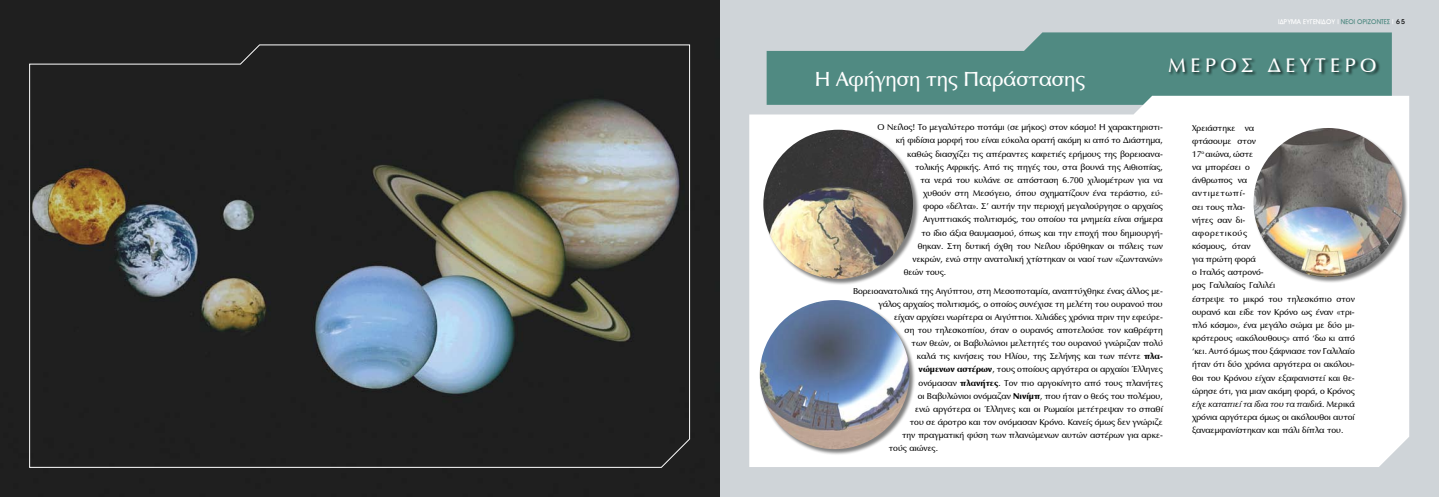
<style>
.page{position:relative;width:1439px;height:497px;background:#fff}
.page>*{position:absolute;margin:0;border:0;box-sizing:border-box;transform-origin:0 0}
.t1{font:21px "UB Optima";color:#fff}
.t2{font:20.12px "UB Optima";letter-spacing:.23em;color:#fff}
.t3{font:8.75px/13.1px "UB Optima";color:#000}
.t4{font:8.75px "UB Optima Italic";color:#000}
.t5{font:7px "UB Front Bold";color:#fff}
.s1{color:#508a82}
.s2{color:#000}
.s3{font-family:"UB Optima Bold"}
.s4{font-family:"UB Optima"}
</style>
<div class="page">
<div style="left:719px;top:0;width:720px;height:496px;background:#cfd4d8"></div>
<svg style="left:766px;top:32px;width:625px;height:64px;fill:#508a82"></svg>
<div style="left:749px;top:96px;width:660px;height:370px;background:#fff"></div>
<div style="left:0;top:0;width:719px;height:496px;background:#1f1f1f"></div>
<img style="left:29px;top:44px;width:661px;height:424px">
<div style="left:1168px;top:58px;width:255px;height:72px;background:#000;opacity:.7"></div>
<div style="left:763px;top:129px;width:159px;height:159px;background:#000;opacity:.5"></div>
<img style="left:763px;top:129px;width:150px;height:149px">
<div style="left:759px;top:299px;width:160px;height:159px;background:#000;opacity:.5"></div>
<img style="left:760px;top:299px;width:149px;height:149px">
<div style="left:1253px;top:127px;width:159px;height:159px;background:#000;opacity:.5"></div>
<img style="left:1253px;top:128px;width:149px;height:149px;border-radius:74px">
<p class="t5" style="left:1277px;top:18px;width:129px">ΙΔΡΥΜΑ EYΓΕΝΙΔΟΥ Ι <span class="s1">ΝΕΟΙ ΟΡΙΖΟΝΤΕΣ</span> Ι <span class="s2">65</span></p>
<h2 class="t2" style="left:1168px;top:54px;width:210px">ΜΕΡΟΣ ΔΕΥΤΕΡΟ</h2>
<h1 class="t1" style="left:815px;top:67px;width:272px">H Aφήγηση της Παράστασης</h1>
<p class="t3" style="left:877px;top:121px;width:287px">Ο Νείλος! Tο μεγαλύτερο ποτάμι (σε μήκος) στον κόσμο! Η χαρακτηριστι-</p>
<p class="t3" style="left:896px;top:134px;width:268px">κή φιδίσια μορφή του είναι εύκολα ορατή ακόμη κι από το Διάστημα,</p>
<p class="t3" style="left:907px;top:147px;width:257px">καθώς διασχίζει τις απέραντες καφετιές ερήμους της βορειοανα-</p>
<p class="t3" style="left:915px;top:160px;width:249px">τολικής Αφρικής. Από τις πηγές του, στα βουνά της Αιθιοπίας,</p>
<p class="t3" style="left:920px;top:173px;width:244px">τα νερά του κυλάνε σε απόσταση 6.700 χιλιομέτρων για να</p>
<p class="t3" style="left:923px;top:186px;width:241px">χυθούν στη Μεσόγειο, όπου σχηματίζουν ένα τεράστιο, εύ-</p>
<p class="t3" style="left:923px;top:200px;width:241px">φορο «δέλτα». Σ’ αυτήν την περιοχή μεγαλούργησε ο αρχαίος</p>
<p class="t3" style="left:923px;top:213px;width:241px">Αιγυπτιακός πολιτισμός, του οποίου τα μνημεία είναι σήμερα</p>
<p class="t3" style="left:921px;top:226px;width:243px">το ίδιο άξια θαυμασμού, όπως και την εποχή που δημιουργή-</p>
<p class="t3" style="left:918px;top:239px;width:246px">θηκαν. Στη δυτική όχθη του Νείλου ιδρύθηκαν οι πόλεις των</p>
<p class="t3" style="left:912px;top:252px;width:252px">νεκρών, ενώ στην ανατολική χτίστηκαν οι ναοί των «ζωντανών»</p>
<p class="t3" style="left:904px;top:265px;width:44px">θεών τους.</p>
<p class="t3" style="left:853px;top:284px;width:311px">Βορειοανατολικά της Αιγύπτου, στη Μεσοποταμία, αναπτύχθηκε ένας άλλος με-</p>
<p class="t3" style="left:878px;top:297px;width:286px">γάλος αρχαίος πολιτισμός, ο οποίος συνέχισε τη μελέτη του ουρανού που</p>
<p class="t3" style="left:894px;top:310px;width:270px">είχαν αρχίσει νωρίτερα οι Αιγύπτιοι. Χιλιάδες χρόνια πριν την εφεύρε-</p>
<p class="t3" style="left:904px;top:323px;width:260px">ση του τηλεσκοπίου, όταν ο ουρανός αποτελούσε τον καθρέφτη</p>
<p class="t3" style="left:911px;top:336px;width:253px">των θεών, οι Βαβυλώνιοι μελετητές του ουρανού γνώριζαν πολύ</p>
<p class="t3" style="left:917px;top:349px;width:247px">καλά τις κινήσεις του Ηλίου, της Σελήνης και των πέντε <span class="s3">πλα-</span></p>
<p class="t3" style="left:918px;top:363px;width:246px"><span class="s3">νώμενων αστέρων</span>, τους οποίους αργότερα οι αρχαίοι Έλληνες</p>
<p class="t3" style="left:918px;top:376px;width:246px">ονόμασαν <span class="s3">πλανήτες</span>. Τον πιο αργοκίνητο από τους πλανήτες</p>
<p class="t3" style="left:918px;top:389px;width:246px">οι Βαβυλώνιοι ονόμαζαν <span class="s3">Νινίμπ</span>, που ήταν ο θεός του πολέμου,</p>
<p class="t3" style="left:915px;top:402px;width:249px">ενώ αργότερα οι Έλληνες και οι Ρωμαίοι μετέτρεψαν το σπαθί</p>
<p class="t3" style="left:910px;top:415px;width:254px">του σε άροτρο και τον ονόμασαν Κρόνο. Κανείς όμως δεν γνώριζε</p>
<p class="t3" style="left:902px;top:428px;width:262px">την πραγματική φύση των πλανώμενων αυτών αστέρων για αρκε-</p>
<p class="t3" style="left:889px;top:441px;width:51px">τούς αιώνες.</p>
<p class="t3" style="left:1192px;top:121px;width:164px">Χρειάστηκε να<br>φτάσουμε στον<br>17<sup>ο</sup> αιώνα, ώστε<br>να μπορέσει ο<br>άνθρωπος να<br>αντιμετωπί-<br>σει τους πλα-<br>νήτες σαν δι-<br>αφορετικούς<br>κόσμους, όταν<br>για πρώτη φορά<br>ο Ιταλός αστρονό-<br>μος Γαλιλαίος Γαλιλέι<br>έστρεψε το μικρό του τηλεσκόπιο στον ουρανό και είδε τον Κρόνο ως έναν «τρι&shy;πλό κόσμο», ένα μεγάλο σώμα με δύο μι&shy;κρότερους «ακόλουθους» από ‘δω κι από ‘κει. Αυτό όμως που ξάφνιασε τον Γαλιλαίο ήταν ότι δύο χρόνια αργότερα οι ακόλου&shy;θοι του Κρόνου είχαν εξαφανιστεί και θε&shy;ώρησε ότι, για μιαν ακόμη φορά, ο Κρόνος</p>
<p class="t4" style="left:1192px;top:398px;width:164px">είχε καταπιεί τα ίδια του τα παιδιά<span class="s4">. Μερικά</span></p>
<p class="t3" style="left:1192px;top:410px;width:164px">χρόνια αργότερα όμως οι ακόλουθοι αυτοί ξαναεμφανίστηκαν και πάλι δίπλα του.</p>
</div>
